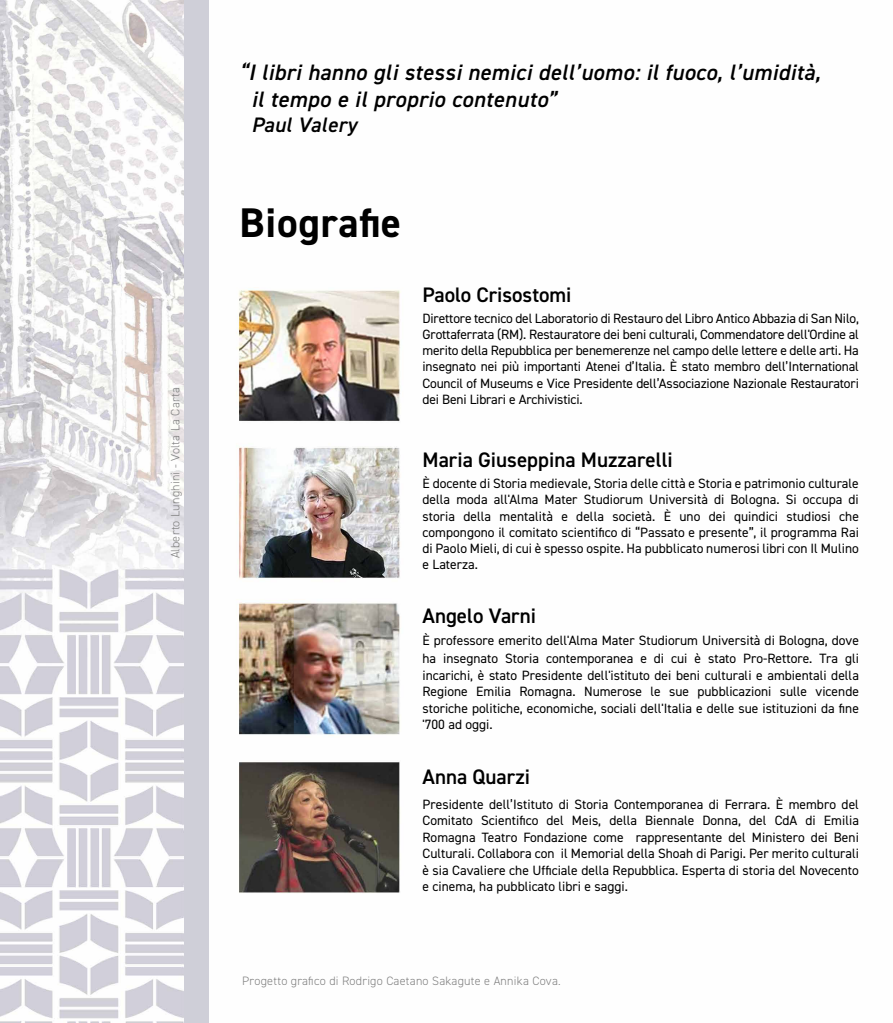
<style>
.page{position:relative;width:893px;height:1023px;background:#fff}
.page>*{position:absolute;margin:0;border:0;box-sizing:border-box;transform-origin:0 0}
.t1{font:700 41.55px "DIN2014";letter-spacing:.02em;color:#000}
.t2{font:italic 600 22.35px/26.8px "DIN2014";letter-spacing:.02em;color:#000}
.t3{font:600 21px "DIN2014";color:#000}
.t4{font:italic 600 21px "DIN2014";letter-spacing:.02em;color:#000}
.t5{font:13.5px/16.2px "DIN2014";color:#000;text-align:justify}
.t6{font:300 12.15px "DIN2014";letter-spacing:.02em;color:#808080}
</style>
<div class="page">
<img style="left:0;top:0;width:400px;height:1022px">
<div style="left:184px;top:0;width:24px;height:1022px;background:#cfcfd8"></div>
<p class="t6" style="left:168px;top:558px;width:172px;rotate:-90deg">Alberto Lunghini - Volta La Carta</p>
<h2 class="t2" style="left:251px;top:59px;width:571px;text-indent:-12px">“I libri hanno gli stessi nemici dell’uomo: il fuoco, l’umidità, il tempo e il proprio contenuto”</h2>
<h3 class="t4" style="left:251px;top:111px;width:107px">Paul Valery</h3>
<h1 class="t1" style="left:239px;top:195px;width:163px">Biografie</h1>
<h3 class="t3" style="left:422px;top:281px;width:150px">Paolo Crisostomi</h3>
<p class="t5" style="left:422px;top:310px;width:438px">Direttore tecnico del Laboratorio di Restauro del Libro Antico Abbazia di San Nilo, Grottaferrata (RM). Restauratore dei beni culturali, Commendatore dell'Ordine al merito della Repubblica per benemerenze nel campo delle lettere e delle arti. Ha insegnato nei più importanti Atenei d’Italia. È stato membro dell’International Council of Museums e Vice Presidente dell’Associazione Nazionale Restauratori dei Beni Librari e Archivistici.</p>
<h3 class="t3" style="left:422px;top:446px;width:252px">Maria Giuseppina Muzzarelli</h3>
<p class="t5" style="left:422px;top:475px;width:438px">È docente di Storia medievale, Storia delle città e Storia e patrimonio culturale della moda all'Alma Mater Studiorum Università di Bologna. Si occupa di storia della mentalità e della società. È uno dei quindici studiosi che compongono il comitato scientifico di “Passato e presente”, il programma Rai di Paolo Mieli, di cui è spesso ospite. Ha pubblicato numerosi libri con Il Mulino e Laterza.</p>
<h3 class="t3" style="left:422px;top:601px;width:115px">Angelo Varni</h3>
<p class="t5" style="left:422px;top:631px;width:438px;line-height:18px">È professore emerito dell'Alma Mater Studiorum Università di Bologna, dove ha insegnato Storia contemporanea e di cui è stato Pro-Rettore. Tra gli</p>
<p class="t5" style="left:422px;top:666px;width:438px">incarichi, è stato Presidente dell'istituto dei beni culturali e ambientali della Regione Emilia Romagna. Numerose le sue pubblicazioni sulle vicende storiche politiche, economiche, sociali dell'Italia e delle sue istituzioni da fine '700 ad oggi.</p>
<h3 class="t3" style="left:422px;top:763px;width:109px">Anna Quarzi</h3>
<p class="t5" style="left:422px;top:795px;width:438px">Presidente dell’Istituto di Storia Contemporanea di Ferrara. È membro del Comitato Scientifico del Meis, della Biennale Donna, del CdA di Emilia Romagna Teatro Fondazione come rappresentante del Ministero dei Beni Culturali. Collabora con il Memorial della Shoah di Parigi. Per merito culturali è sia Cavaliere che Ufficiale della Repubblica. Esperta di storia del Novecento e cinema, ha pubblicato libri e saggi.</p>
<p class="t6" style="left:242px;top:973px;width:320px">Progetto grafico di Rodrigo Caetano Sakagute e Annika Cova.</p>
</div>
